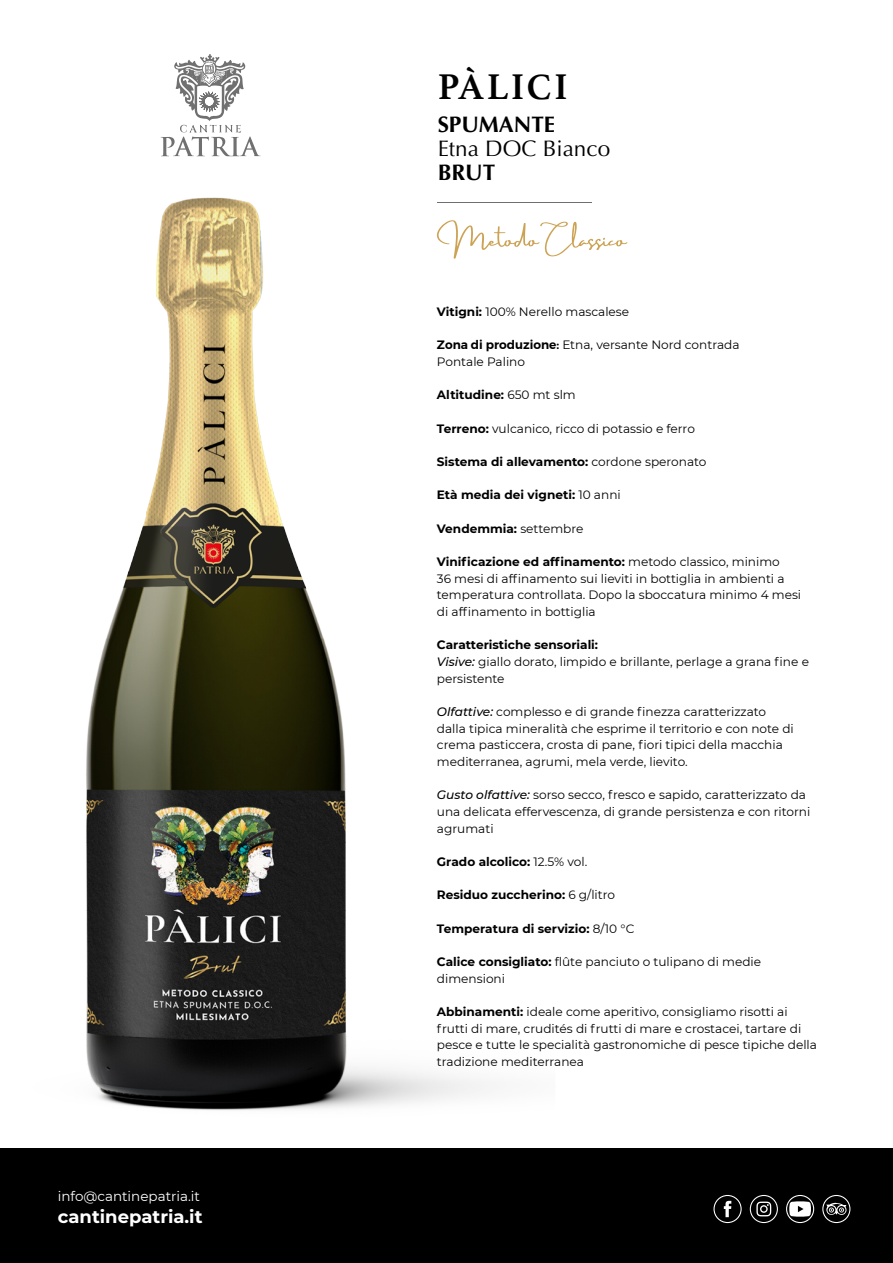
<style>
.page{position:relative;width:893px;height:1263px;background:#fff}
.page>*{position:absolute;margin:0;border:0;box-sizing:border-box;transform-origin:0 0}
.t1{font:700 37.5px "Athelas";letter-spacing:.075em;color:#000}
.t2{font:22.5px "Optima";color:#000}
.t3{font:700 22.5px "Optima";color:#000}
.t4{font:700 18px "Montserrat";color:#fff}
.t5{font:13.5px "Montserrat";color:#fff}
.t6{font:12.15px/16.6px "Montserrat";color:#000}
.t7{font:700 12.15px "Montserrat";color:#000}
.s1{font-weight:700}
.s2{font-family:"Gontserrat";font-weight:600}
.s3{font-weight:400}
.s4{font-weight:500;font-style:italic}
</style>
<div class="page">
<img style="left:86px;top:198px;width:542px;height:912px">
<hr style="left:438px;top:202px;width:154px;height:1px;background:#706f6f">
<svg style="left:161px;top:54px;width:100px;height:102px"></svg>
<div style="left:1px;top:1148px;width:892px;height:115px;background:#000"></div>
<svg style="left:786px;top:1195px;width:28px;height:28px"></svg>
<svg style="left:713px;top:1195px;width:29px;height:28px"></svg>
<svg style="left:750px;top:1195px;width:28px;height:28px"></svg>
<svg style="left:822px;top:1195px;width:28px;height:28px"></svg>
<svg style="left:437px;top:220px;width:190px;height:39px"></svg>
<p class="t5" style="left:58px;top:1187px;width:144px">info@cantinepatria.it</p>
<h3 class="t4" style="left:58px;top:1203px;width:146px">cantinepatria.it</h3>
<h1 class="t1" style="left:438px;top:56px;width:131px">PÀLICI</h1>
<h2 class="t3" style="left:438px;top:111px;width:119px">SPUMANTE</h2>
<h2 class="t2" style="left:438px;top:135px;width:174px">Etna DOC Bianco</h2>
<h2 class="t3" style="left:438px;top:159px;width:59px">BRUT</h2>
<p class="t6" style="left:437px;top:303px;width:194px"><span class="s1">Vitigni:</span> 100% Nerello mascalese</p>
<p class="t6" style="left:437px;top:336px;width:304px"><span class="s2">Zona di produzione:</span> Etna, versante Nord contrada<br>Pontale Palino</p>
<p class="t7" style="left:437px;top:386px;width:140px">Altitudine: <span class="s3">650 mt slm</span></p>
<p class="t6" style="left:437px;top:420px;width:259px"><span class="s1">Terreno:</span> vulcanico, ricco di potassio e ferro</p>
<p class="t7" style="left:437px;top:453px;width:271px">Sistema di allevamento: <span class="s3">cordone speronato</span></p>
<p class="t7" style="left:437px;top:486px;width:185px">Età media dei vigneti: <span class="s3">10 anni</span></p>
<p class="t7" style="left:437px;top:520px;width:148px">Vendemmia: <span class="s3">settembre</span></p>
<p class="t6" style="left:437px;top:553px;width:366px"><span class="s1">Vinificazione ed affinamento:</span> metodo classico, minimo<br>36 mesi di affinamento sui lieviti in bottiglia in ambienti a temperatura controllata. Dopo la sboccatura minimo 4 mesi di affinamento in bottiglia</p>
<p class="t6" style="left:437px;top:636px;width:374px"><span class="s1">Caratteristiche sensoriali:<br></span><span class="s4">Visive:</span> giallo dorato, limpido e brillante, perlage a grana fine e persistente</p>
<p class="t6" style="left:437px;top:703px;width:358px"><span class="s4">Olfattive:</span> complesso e di grande finezza caratterizzato dalla tipica mineralità che esprime il territorio e con note di crema pasticcera, crosta di pane, fiori tipici della macchia mediterranea, agrumi, mela verde, lievito.</p>
<p class="t6" style="left:437px;top:786px;width:375px"><span class="s4">Gusto olfattive:</span> sorso secco, fresco e sapido, caratterizzato da una delicata effervescenza, di grande persistenza e con ritorni agrumati</p>
<p class="t7" style="left:437px;top:853px;width:152px">Grado alcolico: <span class="s3">12.5% vol.</span></p>
<p class="t7" style="left:437px;top:886px;width:180px">Residuo zuccherino: <span class="s3">6 g/litro</span></p>
<p class="t7" style="left:437px;top:919px;width:199px">Temperatura di servizio: <span class="s3">8/10 °C</span></p>
<p class="t6" style="left:437px;top:953px;width:326px"><span class="s1">Calice consigliato:</span> flûte panciuto o tulipano di medie dimensioni</p>
<p class="t6" style="left:437px;top:1003px;width:382px"><span class="s1">Abbinamenti:</span> ideale come aperitivo, consigliamo risotti ai frutti di mare, crudités di frutti di mare e crostacei, tartare di pesce e tutte le specialità gastronomiche di pesce tipiche della tradizione mediterranea</p>
</div>
